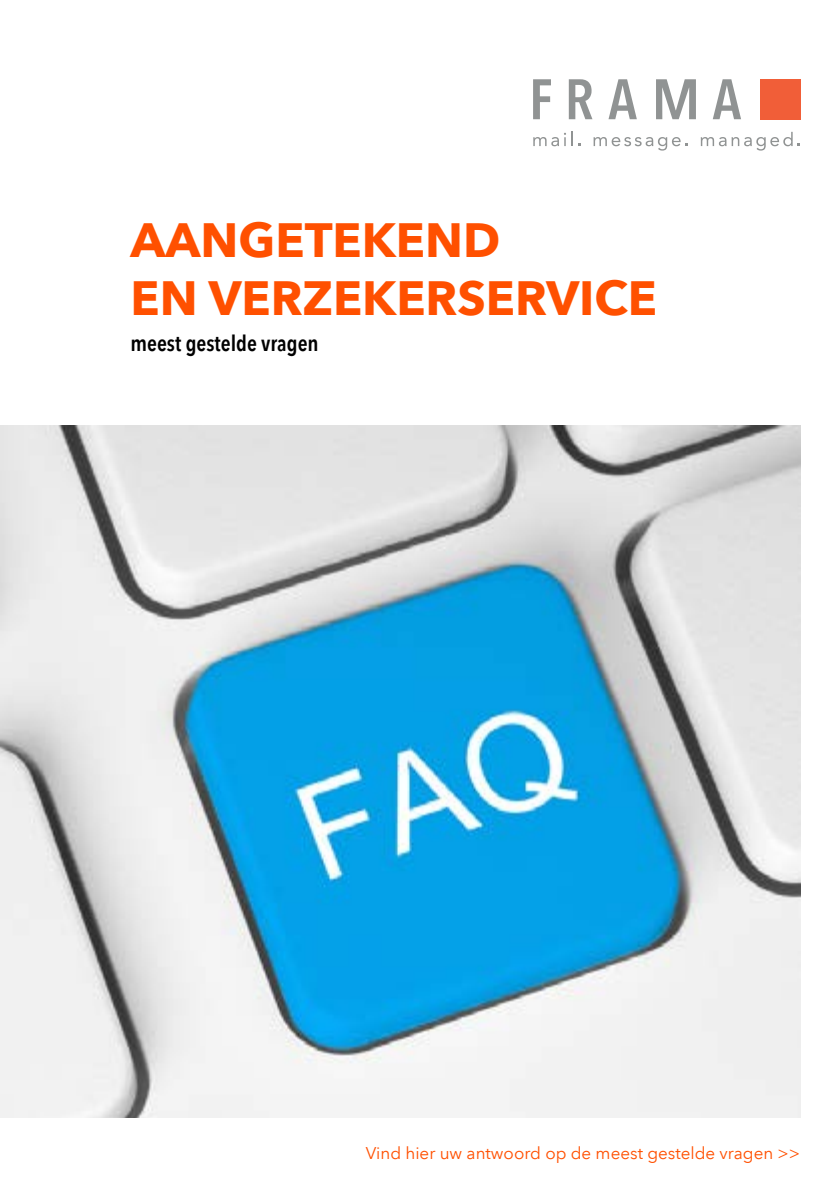
<style>
.page{position:relative;width:840px;height:1191px;background:#fff}
.page>*{position:absolute;margin:0;border:0;box-sizing:border-box;transform-origin:0 0}
.t1{font:700 48px/57.6px "Avenir Next LT Pro";color:#ff5000}
.t2{font:600 condensed 22px "Avenir Next LT Pro";color:#000}
.t3{font:17px "Avenir Next LT Pro";color:#ff5000}
</style>
<div class="page">
<img style="left:0;top:425px;width:799px;height:692px">
<div style="left:759px;top:79px;width:40px;height:40px;background:#f15e38"></div>
<svg style="left:533px;top:79px;width:17px;height:40px"></svg>
<svg style="left:568px;top:79px;width:24px;height:40px"></svg>
<svg style="left:608px;top:79px;width:28px;height:40px"></svg>
<svg style="left:713px;top:79px;width:27px;height:40px"></svg>
<svg style="left:656px;top:79px;width:39px;height:40px"></svg>
<svg style="left:533px;top:133px;width:32px;height:13px"></svg>
<svg style="left:571px;top:132px;width:1px;height:14px"></svg>
<svg style="left:593px;top:137px;width:94px;height:14px"></svg>
<svg style="left:700px;top:132px;width:99px;height:19px"></svg>
<h1 class="t1" style="left:130px;top:211px;width:527px">AANGETEKEND<br>EN VERZEKERSERVICE</h1>
<p class="t2" style="left:130px;top:330px;width:189px">meest gestelde vragen</p>
<p class="t3" style="left:366px;top:1142px;width:435px">Vind hier uw antwoord op de meest gestelde vragen &gt;&gt;</p>
</div>
